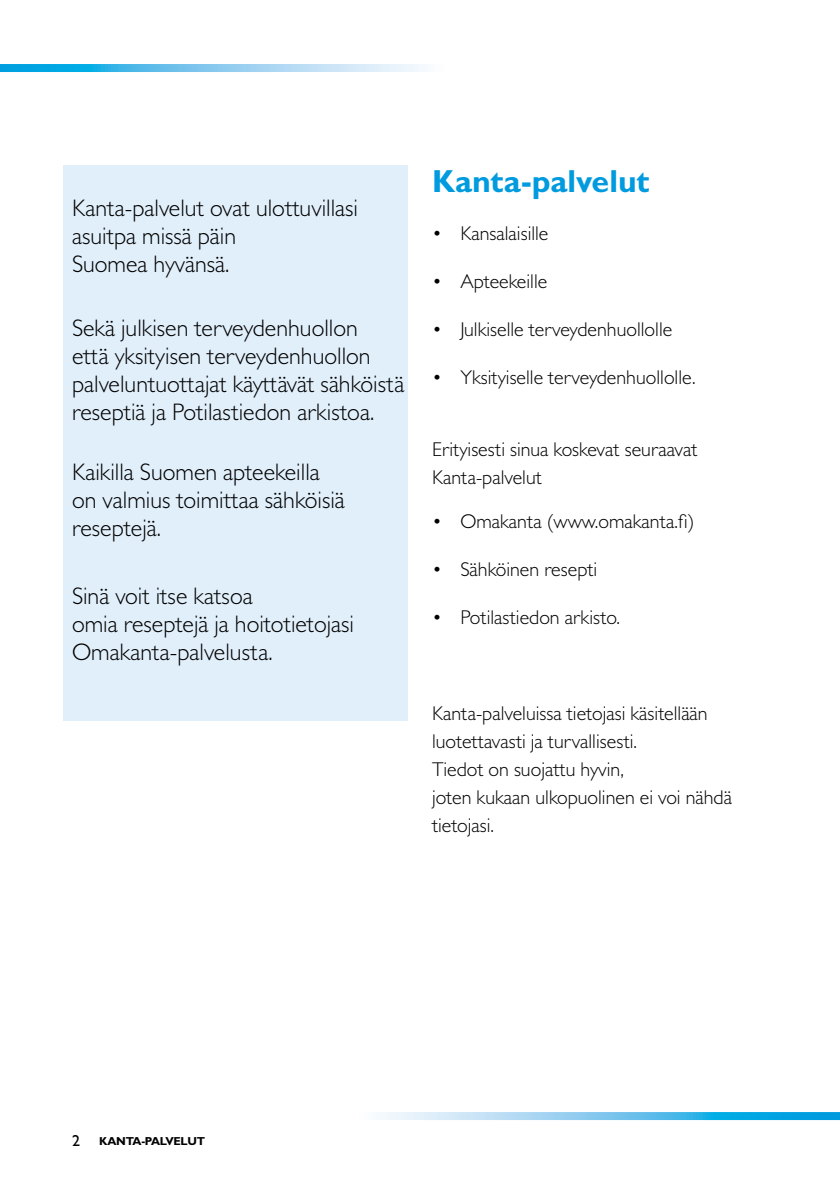
<style>
.page{position:relative;width:840px;height:1191px;background:#fff}
.page>*{position:absolute;margin:0;border:0;box-sizing:border-box;transform-origin:0 0}
.t1{font:700 32px "Gill Sans MT Std";color:#009bdf}
.t2{font:300 24px/28px "Gill Sans MT Std";color:#000}
.t3{font:300 20px/28px "Gill Sans MT Std";color:#000}
.t4{font:700 11.6px "Gill Sans MT Std";letter-spacing:-.02em;color:#000}
.s1{font-weight:500;font-size:16px}
</style>
<div class="page">
<svg style="left:0;top:64px;width:424px;height:8px;background:#79c9ee"></svg>
<svg style="left:380px;top:1112px;width:459px;height:8px;background:#71c6ed"></svg>
<div style="left:63px;top:165px;width:345px;height:555px;background:#e1effa"></div>
<p class="t2" style="left:72px;top:194px;width:287px">Kanta-palvelut ovat ulottuvillasi asuitpa missä päin<br>Suomea hyvänsä.</p>
<p class="t2" style="left:72px;top:314px;width:333px">Sekä julkisen terveydenhuollon<br>että yksityisen terveydenhuollon palveluntuottajat käyttävät sähköistä reseptiä ja Potilastiedon arkistoa.</p>
<p class="t2" style="left:72px;top:458px;width:274px">Kaikilla Suomen apteekeilla on valmius toimittaa sähköisiä reseptejä.</p>
<p class="t2" style="left:72px;top:582px;width:283px">Sinä voit itse katsoa<br>omia reseptejä ja hoitotietojasi<br>Omakanta-palvelusta.</p>
<h1 class="t1" style="left:432px;top:161px;width:219px">Kanta-palvelut</h1>
<p class="t3" style="left:432px;top:219px;width:118px">• Kansalaisille</p>
<p class="t3" style="left:432px;top:267px;width:117px">• Apteekeille</p>
<p class="t3" style="left:432px;top:315px;width:242px">• Julkiselle terveydenhuollolle</p>
<p class="t3" style="left:432px;top:363px;width:265px">• Yksityiselle terveydenhuollolle.</p>
<p class="t3" style="left:432px;top:435px;width:267px">Erityisesti sinua koskevat seuraavat<br>Kanta-palvelut</p>
<p class="t3" style="left:432px;top:507px;width:264px">• Omakanta (www.omakanta.fi)</p>
<p class="t3" style="left:432px;top:555px;width:167px">• Sähköinen resepti</p>
<p class="t3" style="left:432px;top:603px;width:189px">• Potilastiedon arkisto.</p>
<p class="t3" style="left:432px;top:699px;width:301px">Kanta-palveluissa tietojasi käsitellään luotettavasti ja turvallisesti.<br>Tiedot on suojattu hyvin,<br>joten kukaan ulkopuolinen ei voi nähdä tietojasi.</p>
<p class="t4" style="left:72px;top:1133px;width:134px"><span class="s1">2</span> kanta-palvelut</p>
</div>
